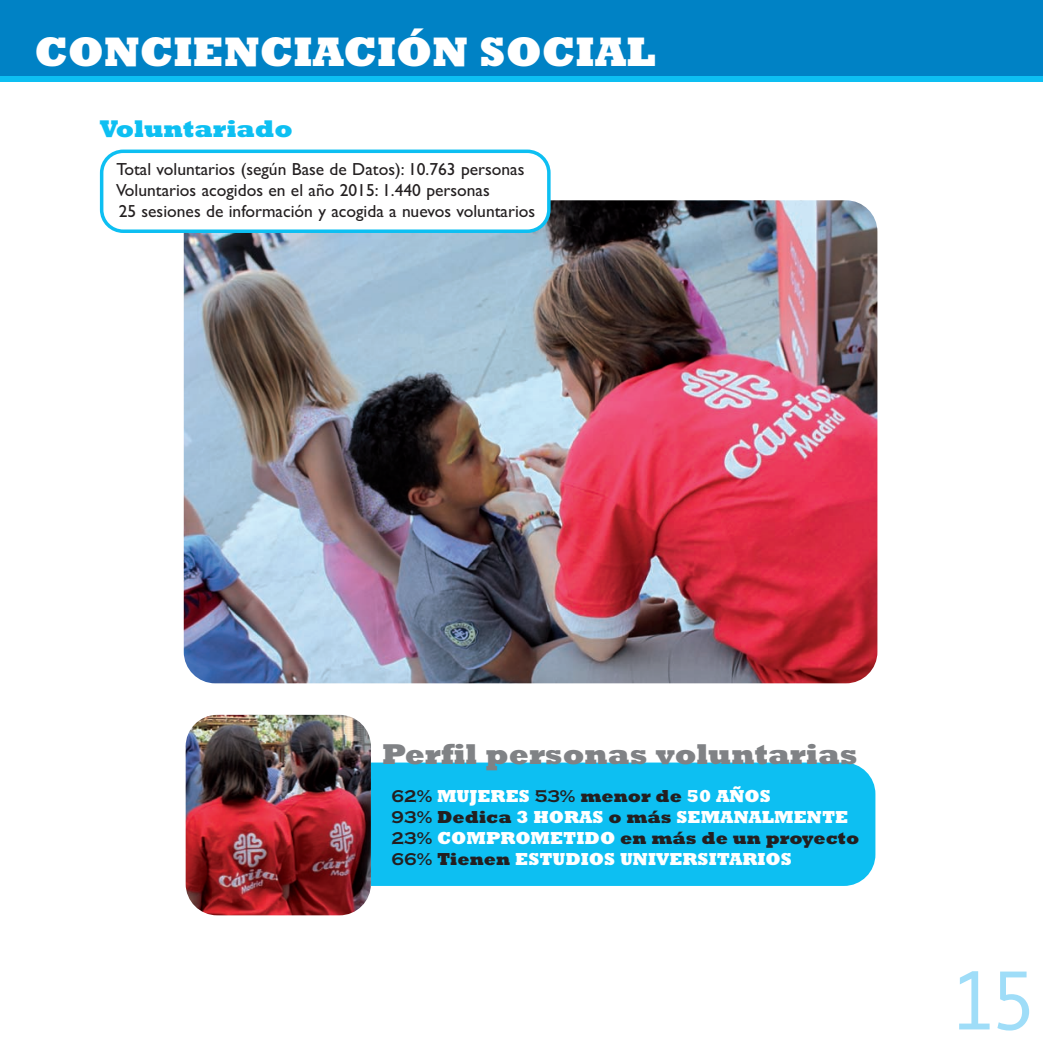
<style>
.page{position:relative;width:1043px;height:1043px;background:#fff}
.page>*{position:absolute;margin:0;border:0;box-sizing:border-box;transform-origin:0 0}
.t1{font:84px "Andale Mono";color:#9fddf8}
.t2{font:800 41.82px "Rockwell";color:#fff}
.t3{font:800 29.05px "Rockwell";color:#808285}
.t4{font:800 24.5px "Rockwell";color:#0dbff2}
.t5{font:800 17.68px/21.2px "Rockwell";color:#fff}
.t6{font:17.5px/21px "Gill Sans";color:#231f20}
.s1{font-family:"Copperplate Gothic";font-weight:700;color:#231f20}
.s2{color:#231f20}
</style>
<div class="page">
<img style="left:0;top:0;width:1043px;height:916px">
<h2 class="t2" style="left:34px;top:27px;width:623px">CONCIENCIACIÓN SOCIAL</h2>
<h3 class="t4" style="left:100px;top:114px;width:195px">Voluntariado</h3>
<p class="t6" style="left:116px;top:159px;width:421px">Total voluntarios (según Base de Datos): 10.763 personas<br>Voluntarios acogidos en el año 2015: 1.440 personas<br>25 sesiones de información y acogida a nuevos voluntarios</p>
<h3 class="t3" style="left:382px;top:737px;width:477px">Perfil personas voluntarias</h3>
<p class="t5" style="left:392px;top:785px;width:469px"><span class="s1">62%</span> MUJERES <span class="s1">53%</span> <span class="s2">menor de</span> 50 AÑOS<br><span class="s1">93%</span> <span class="s2">Dedica</span> 3 HORAS <span class="s2">o más</span> SEMANALMENTE <span class="s1">23%</span> COMPROMETIDO <span class="s2">en más de un proyecto </span><span class="s1">66%</span> <span class="s2">Tienen</span> ESTUDIOS UNIVERSITARIOS</p>
<h1 class="t1" style="left:948px;top:951px;width:92px">15</h1>
</div>
